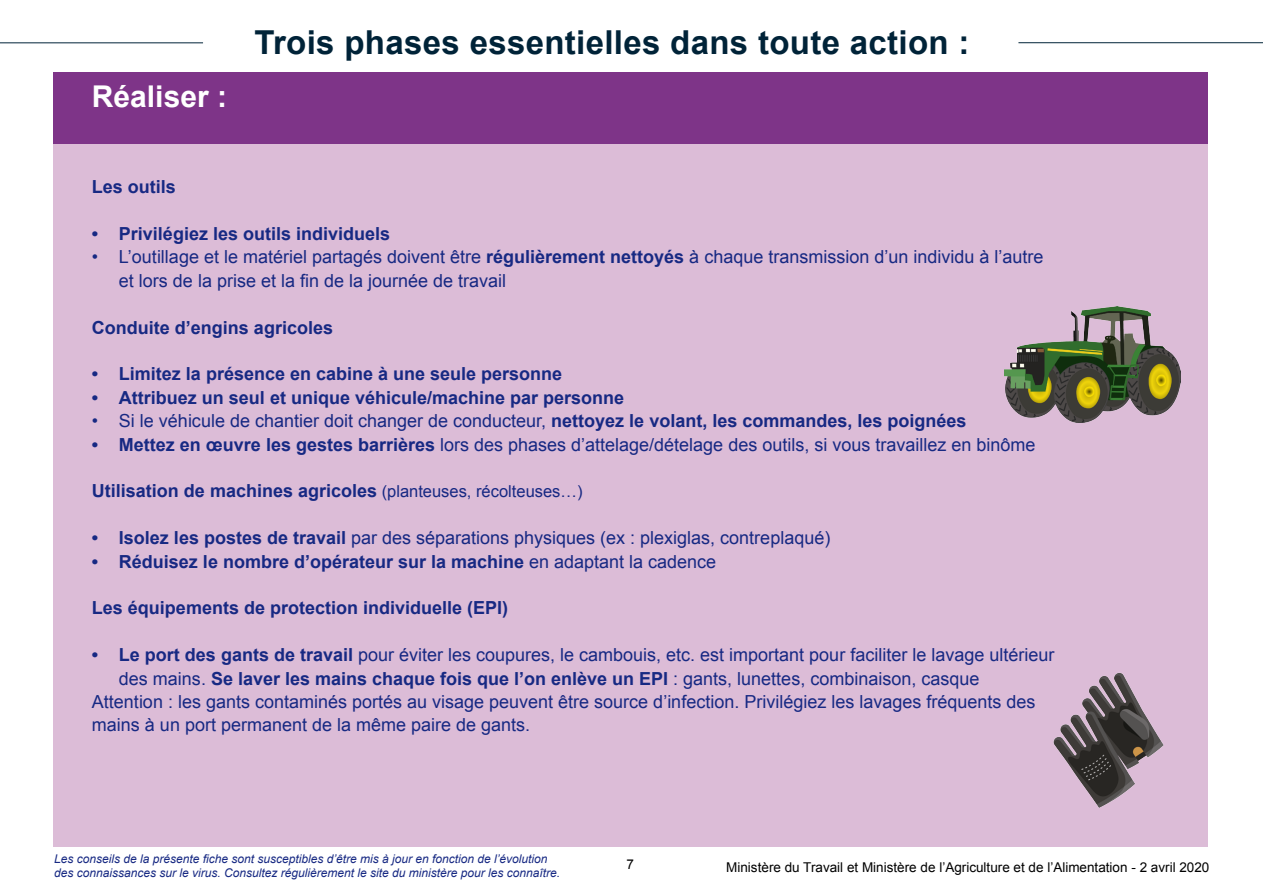
<style>
.page{position:relative;width:1263px;height:893px;background:#fff}
.page>*{position:absolute;margin:0;border:0;box-sizing:border-box;transform-origin:0 0}
.t1{font:700 33px "Arial";letter-spacing:.01em;color:#002338}
.t2{font:700 30px "Arial";color:#fff}
.t3{font:18px/23.4px "Arial";color:#172983}
.t4{font:700 18px "Arial";color:#172983}
.t5{font:13.5px "Arial";color:#000}
.t6{font:italic 12px/14.4px "Arial";color:#172983}
.s1{font-weight:700}
.s2{font-weight:400;font-size:16.5px}
.s3{font-weight:400}
</style>
<div class="page">
<hr style="left:1018px;top:42px;width:245px;height:1px;background:#002338">
<hr style="left:0;top:42px;width:203px;height:1px;background:#002338">
<div style="left:53px;top:72px;width:1155px;height:72px;background:#7e3488"></div>
<div style="left:53px;top:144px;width:1155px;height:702px;background:#dcbcd7"></div>
<img style="left:1005px;top:306px;width:175px;height:116px">
<img style="left:1053px;top:673px;width:111px;height:135px">
<p class="t2" style="left:92px;top:77px;width:137px">Réaliser :</p>
<p class="t1" style="left:254px;top:21px;width:717px">Trois phases essentielles dans toute action :</p>
<p class="t4" style="left:92px;top:175px;width:86px">Les outils</p>
<p class="t4" style="left:92px;top:222px;width:300px">• Privilégiez les outils individuels</p>
<p class="t3" style="left:119px;top:245px;width:926px;text-indent:-27px">• L’outillage et le matériel partagés doivent être <span class="s1">régulièrement nettoyés</span> à chaque transmission d’un individu à l’autre et lors de la prise et la fin de la journée de travail</p>
<p class="t4" style="left:92px;top:315px;width:243px">Conduite d’engins agricoles</p>
<p class="t4" style="left:92px;top:362px;width:472px">• Limitez la présence en cabine à une seule personne</p>
<p class="t4" style="left:92px;top:386px;width:534px">• Attribuez un seul et unique véhicule/machine par personne</p>
<p class="t3" style="left:92px;top:409px;width:876px">• Si le véhicule de chantier doit changer de conducteur, <span class="s1">nettoyez le volant, les commandes, les poignées</span></p>
<p class="t3" style="left:92px;top:433px;width:945px"><span class="s1">• Mettez en œuvre les gestes barrières</span> lors des phases d’attelage/dételage des outils, si vous travaillez en binôme</p>
<p class="t4" style="left:92px;top:479px;width:492px">Utilisation de machines agricoles <span class="s2">(planteuses, récolteuses…)</span></p>
<p class="t3" style="left:92px;top:526px;width:740px"><span class="s1">• Isolez les postes de travail</span> par des séparations physiques (ex : plexiglas, contreplaqué)</p>
<p class="t4" style="left:92px;top:549px;width:626px">• Réduisez le nombre d’opérateur sur la machine <span class="s3">en adaptant la cadence</span></p>
<p class="t4" style="left:92px;top:596px;width:418px">Les équipements de protection individuelle (EPI)</p>
<p class="t3" style="left:119px;top:643px;width:937px;text-indent:-27px"><span class="s1">• Le port des gants de travail</span> pour éviter les coupures, le cambouis, etc. est important pour faciliter le lavage ultérieur des mains. <span class="s1">Se laver les mains chaque fois que l’on enlève un EPI</span> : gants, lunettes, combinaison, casque</p>
<p class="t3" style="left:92px;top:690px;width:945px">Attention : les gants contaminés portés au visage peuvent être source d’infection. Privilégiez les lavages fréquents des mains à un port permanent de la même paire de gants.</p>
<p class="t6" style="left:54px;top:851px;width:508px">Les conseils de la présente fiche sont susceptibles d’être mis à jour en fonction de l’évolution des connaissances sur le virus. Consultez régulièrement le site du ministère pour les connaître.</p>
<p class="t5" style="left:726px;top:859px;width:485px">Ministère du Travail et Ministère de l’Agriculture et de l’Alimentation - 2 avril 2020</p>
<p class="t5" style="left:626px;top:855px;width:9px">7</p>
</div>
